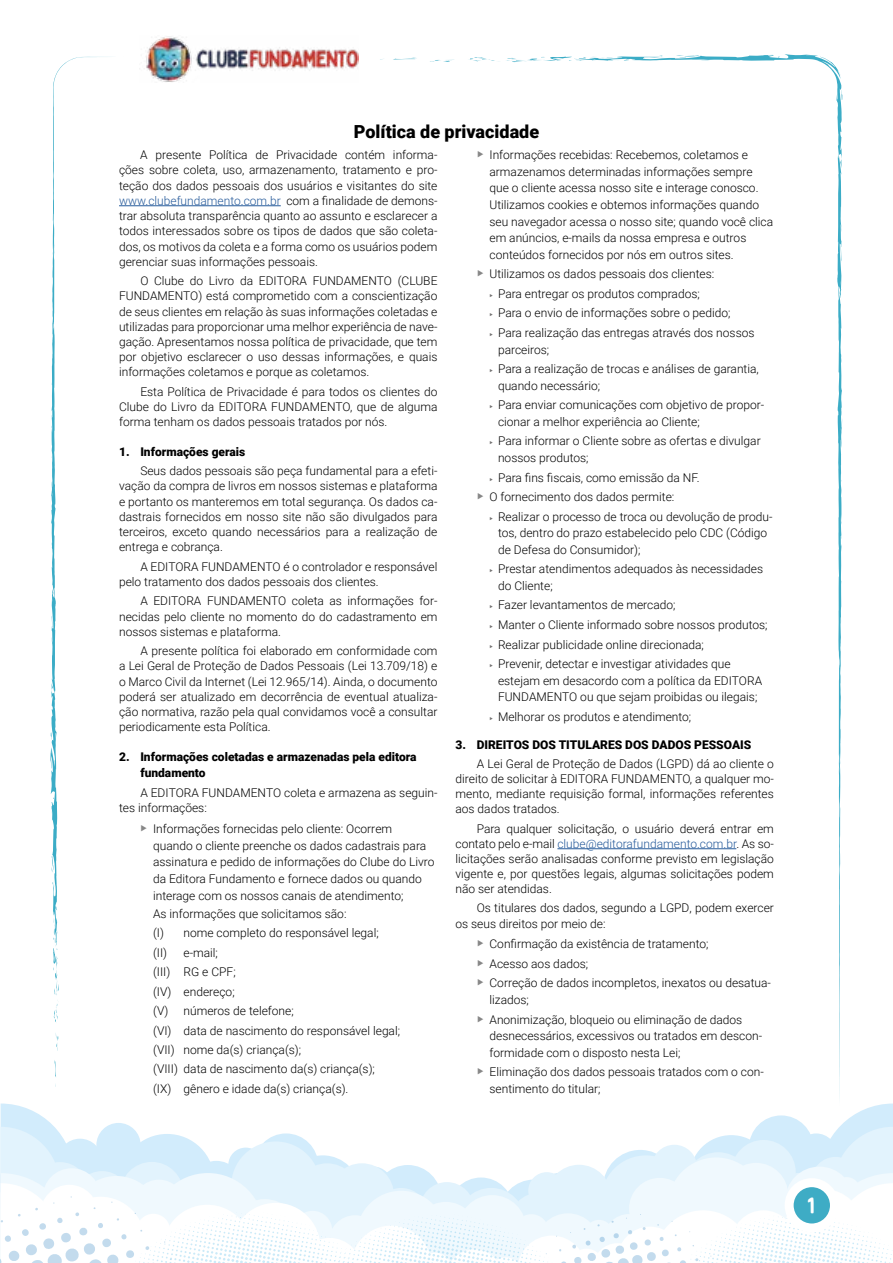
<style>
.page{position:relative;width:893px;height:1263px;background:#fff}
.page>*{position:absolute;margin:0;border:0;box-sizing:border-box;transform-origin:0 0}
.t1{font:22.5px "Bobby Jones Soft";color:#fff}
.t2{font:900 18px "Roboto";color:#000}
.t3{font:300 12px/15.1px "Roboto";color:#000}
.t4{font:900 12px/16.6px "Roboto";color:#000}
.s1{color:#275b9b}
.s2{font-size:15px;color:#878787}
.s3{font-size:7.5px;color:#706f6f}
</style>
<div class="page">
<svg style="left:0;top:1103px;width:893px;height:160px"></svg>
<svg style="left:54px;top:1060px;width:2px;height:17px"></svg>
<svg style="left:56px;top:1035px;width:3px;height:16px"></svg>
<svg style="left:50px;top:57px;width:71px;height:845px"></svg>
<svg style="left:52px;top:586px;width:2px;height:9px"></svg>
<svg style="left:53px;top:902px;width:6px;height:120px"></svg>
<svg style="left:52px;top:848px;width:5px;height:27px"></svg>
<svg style="left:51px;top:797px;width:3px;height:8px"></svg>
<svg style="left:51px;top:731px;width:6px;height:10px"></svg>
<svg style="left:52px;top:456px;width:4px;height:12px"></svg>
<svg style="left:393px;top:58px;width:24px;height:2px"></svg>
<svg style="left:430px;top:59px;width:24px;height:3px"></svg>
<svg style="left:575px;top:54px;width:267px;height:1055px"></svg>
<svg style="left:839px;top:291px;width:3px;height:11px"></svg>
<svg style="left:469px;top:56px;width:167px;height:6px"></svg>
<svg style="left:673px;top:55px;width:37px;height:6px"></svg>
<svg style="left:769px;top:55px;width:11px;height:3px"></svg>
<svg style="left:836px;top:88px;width:6px;height:14px"></svg>
<svg style="left:838px;top:466px;width:4px;height:16px"></svg>
<img style="left:146px;top:36px;width:212px;height:46px">
<svg style="left:789px;top:1183px;width:45px;height:45px"></svg>
<div style="left:785px;top:1178px;width:54px;height:54px;border:9px solid #fff;border-radius:50%"></div>
<hr style="left:119px;top:205px;width:162px;height:1px;background:#275b9b">
<hr style="left:557px;top:848px;width:179px;height:1px;background:#275b9b">
<h2 class="t2" style="left:354px;top:119px;width:187px">Política de privacidade</h2>
<p class="t3" style="left:119px;top:147px;width:320px;text-align:justify;text-indent:21px">A presente Política de Privacidade contém informa&shy;ções sobre coleta, uso, armazenamento, tratamento e pro&shy;teção dos dados pessoais dos usuários e visitantes do site <span class="s1">www.clubefundamento.com.br</span> com a finalidade de demons&shy;trar absoluta transparência quanto ao assunto e esclarecer a todos interessados sobre os tipos de dados que são coleta&shy;dos, os motivos da coleta e a forma como os usuários podem gerenciar suas informações pessoais.</p>
<p class="t3" style="left:119px;top:273px;width:320px;text-align:justify;text-indent:21px">O Clube do Livro da EDITORA FUNDAMENTO (CLUBE FUNDAMENTO) está comprometido com a conscientização de seus clientes em relação às suas informações coletadas e utilizadas para proporcionar uma melhor experiência de nave&shy;gação. Apresentamos nossa política de privacidade, que tem por objetivo esclarecer o uso dessas informações, e quais informações coletamos e porque as coletamos.</p>
<p class="t3" style="left:119px;top:384px;width:320px;text-align:justify;text-indent:21px">Esta Política de Privacidade é para todos os clientes do Clube do Livro da EDITORA FUNDAMENTO, que de alguma forma tenham os dados pessoais tratados por nós.</p>
<p class="t4" style="left:119px;top:443px;width:128px">1. Informações gerais</p>
<p class="t3" style="left:119px;top:463px;width:320px;text-align:justify;text-indent:21px">Seus dados pessoais são peça fundamental para a efeti&shy;vação da compra de livros em nossos sistemas e plataforma e portanto os manteremos em total segurança. Os dados ca&shy;dastrais fornecidos em nosso site não são divulgados para terceiros, exceto quando necessários para a realização de entrega e cobrança.</p>
<p class="t3" style="left:119px;top:558px;width:320px;text-indent:21px">A EDITORA FUNDAMENTO é o controlador e responsável pelo tratamento dos dados pessoais dos clientes.</p>
<p class="t3" style="left:119px;top:593px;width:320px;text-align:justify;text-indent:21px">A EDITORA FUNDAMENTO coleta as informações for&shy;necidas pelo cliente no momento do do cadastramento em nossos sistemas e plataforma.</p>
<p class="t3" style="left:119px;top:643px;width:320px;text-align:justify;text-indent:21px">A presente política foi elaborado em conformidade com a Lei Geral de Proteção de Dados Pessoais (Lei 13.709/18) e o Marco Civil da Internet (Lei 12.965/14). Ainda, o documento poderá ser atualizado em decorrência de eventual atualiza&shy;ção normativa, razão pela qual convidamos você a consultar periodicamente esta Política.</p>
<p class="t4" style="left:140px;top:748px;width:278px;text-indent:-21px">2. Informações coletadas e armazenadas pela editora fundamento</p>
<p class="t3" style="left:119px;top:784px;width:320px;text-indent:21px">A EDITORA FUNDAMENTO coleta e armazena as seguin&shy;tes informações:</p>
<p class="t3" style="left:153px;top:820px;width:283px;line-height:16.6px;text-indent:-13px"><span class="s2">‣</span> Informações fornecidas pelo cliente: Ocorrem quando o cliente preenche os dados cadastrais para assinatura e pedido de informações do Clube do Livro da Editora Fundamento e fornece dados ou quando interage com os nossos canais de atendimento;</p>
<p class="t3" style="left:153px;top:903px;width:249px;line-height:19.5px">As informações que solicitamos são:<br>(I) nome completo do responsável legal;<br>(II) e-mail;<br>(III) RG e CPF;<br>(IV) endereço;<br>(V) números de telefone;<br>(VI) data de nascimento do responsável legal; (VII) nome da(s) criança(s);<br>(VIII) data de nascimento da(s) criança(s);<br>(IX) gênero e idade da(s) criança(s).</p>
<p class="t3" style="left:489px;top:146px;width:285px;line-height:16.5px;text-indent:-13px"><span class="s2">‣</span> Informações recebidas: Recebemos, coletamos e armazenamos determinadas informações sempre que o cliente acessa nosso site e interage conosco.<br>Utilizamos cookies e obtemos informações quando seu navegador acessa o nosso site; quando você clica em anúncios, e-mails da nossa empresa e outros conteúdos fornecidos por nós em outros sites.</p>
<p class="t3" style="left:489px;top:264px;width:267px;line-height:19.5px;text-indent:-13px"><span class="s2">‣</span> Utilizamos os dados pessoais dos clientes:<br><span class="s3">‣</span> Para entregar os produtos comprados;<br><span class="s3">‣</span> Para o envio de informações sobre o pedido;<br><span class="s3">‣</span> Para realização das entregas através dos nossos</p>
<p class="t3" style="left:489px;top:339px;width:271px;line-height:19.5px;text-indent:9px">parceiros;<br><span class="s3">‣</span> Para a realização de trocas e análises de garantia,</p>
<p class="t3" style="left:489px;top:375px;width:276px;line-height:19.5px;text-indent:9px">quando necessário;<br><span class="s3">‣</span> Para enviar comunicações com objetivo de propor-</p>
<p class="t3" style="left:489px;top:411px;width:273px;line-height:19.5px;text-indent:9px">cionar a melhor experiência ao Cliente;<br><span class="s3">‣</span> Para informar o Cliente sobre as ofertas e divulgar</p>
<p class="t3" style="left:498px;top:450px;width:92px">nossos produtos;</p>
<p class="t3" style="left:489px;top:469px;width:212px"><span class="s3">‣</span> Para fins fiscais, como emissão da NF.</p>
<p class="t3" style="left:477px;top:489px;width:199px"><span class="s2">‣</span> O fornecimento dos dados permite:</p>
<p class="t3" style="left:489px;top:508px;width:284px"><span class="s3">‣</span> Realizar o processo de troca ou devolução de produ-</p>
<p class="t3" style="left:498px;top:524px;width:271px;line-height:16.5px">tos, dentro do prazo estabelecido pelo CDC (Código de Defesa do Consumidor);</p>
<p class="t3" style="left:498px;top:560px;width:267px;line-height:16.5px;text-indent:-9px"><span class="s3">‣</span> Prestar atendimentos adequados às necessidades do Cliente;</p>
<p class="t3" style="left:489px;top:595px;width:280px;line-height:19.5px"><span class="s3">‣</span> Fazer levantamentos de mercado;<br><span class="s3">‣</span> Manter o Cliente informado sobre nossos produtos; <span class="s3">‣</span> Realizar publicidade online direcionada;<br><span class="s3">‣</span> Prevenir, detectar e investigar atividades que</p>
<p class="t3" style="left:498px;top:672px;width:266px;line-height:16.5px">estejam em desacordo com a política da EDITORA<br>FUNDAMENTO ou que sejam proibidas ou ilegais;</p>
<p class="t3" style="left:489px;top:708px;width:203px"><span class="s3">‣</span> Melhorar os produtos e atendimento;</p>
<p class="t4" style="left:455px;top:736px;width:297px">3. DIREITOS DOS TITULARES DOS DADOS PESSOAIS</p>
<p class="t3" style="left:455px;top:756px;width:320px;text-align:justify;text-indent:21px">A Lei Geral de Proteção de Dados (LGPD) dá ao cliente o direito de solicitar à EDITORA FUNDAMENTO, a qualquer mo&shy;mento, mediante requisição formal, informações referentes aos dados tratados.</p>
<p class="t3" style="left:455px;top:820px;width:320px;text-align:justify;text-indent:21px">Para qualquer solicitação, o usuário deverá entrar em contato pelo e-mail <span class="s1">clube@editorafundamento.com.br</span>. As so&shy;licitações serão analisadas conforme previsto em legislação vigente e, por questões legais, algumas solicitações podem não ser atendidas.</p>
<p class="t3" style="left:455px;top:900px;width:320px;text-indent:21px">Os titulares dos dados, segundo a LGPD, podem exercer os seus direitos por meio de:</p>
<p class="t3" style="left:477px;top:934px;width:296px;line-height:19.5px"><span class="s2">‣</span> Confirmação da existência de tratamento;<br><span class="s2">‣</span> Acesso aos dados;<br><span class="s2">‣</span> Correção de dados incompletos, inexatos ou desatua-</p>
<p class="t3" style="left:477px;top:989px;width:267px;line-height:19.5px;text-indent:13px">lizados;<br><span class="s2">‣</span> Anonimização, bloqueio ou eliminação de dados</p>
<p class="t3" style="left:489px;top:1027px;width:274px;line-height:16.5px">desnecessários, excessivos ou tratados em descon&shy;formidade com o disposto nesta Lei;</p>
<p class="t3" style="left:489px;top:1063px;width:276px;line-height:16.5px;text-indent:-13px"><span class="s2">‣</span> Eliminação dos dados pessoais tratados com o con&shy;sentimento do titular;</p>
<h1 class="t1" style="left:807px;top:1192px;width:9px">1</h1>
</div>
